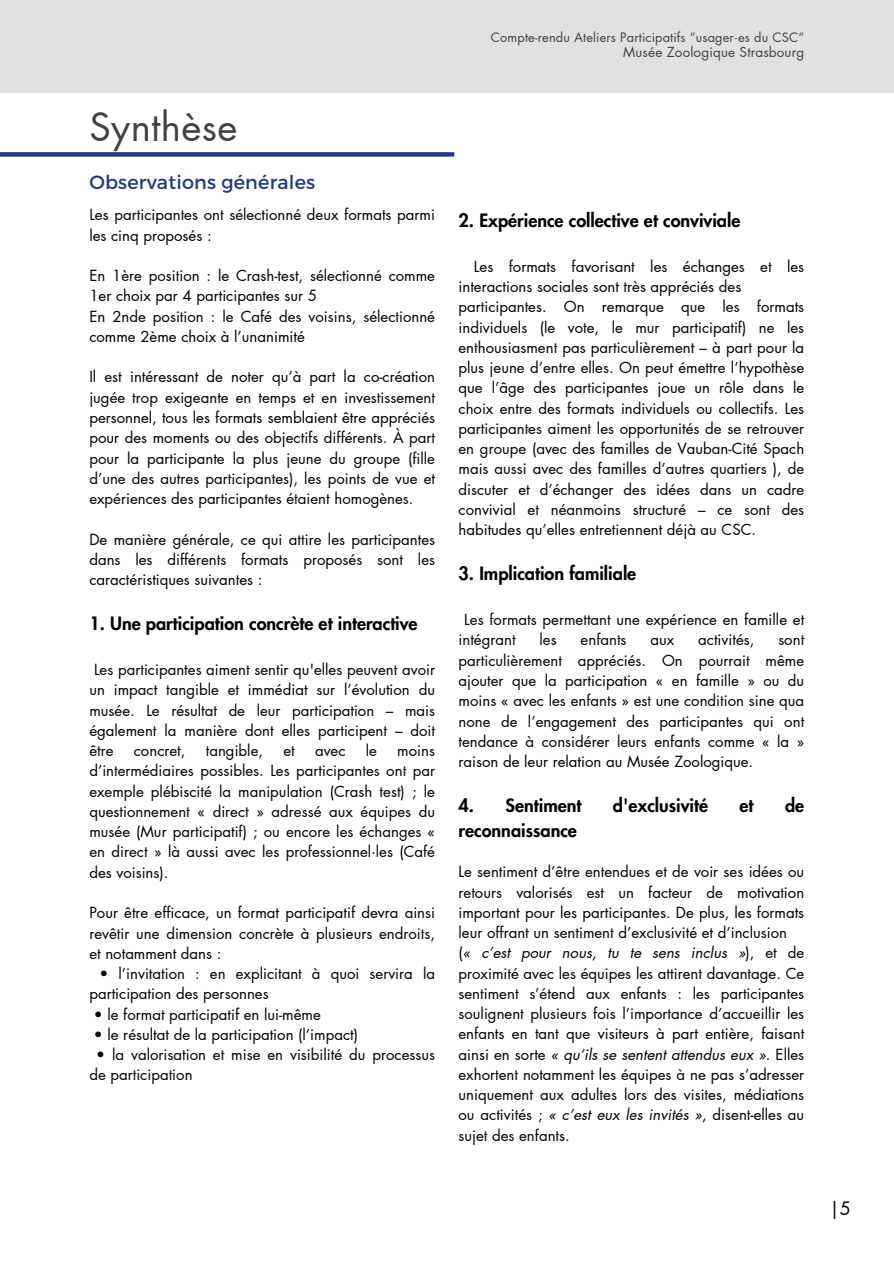
<style>
.page{position:relative;width:894px;height:1264px;background:#fff}
.page>*{position:absolute;margin:0;border:0;box-sizing:border-box;transform-origin:0 0}
.t1{font:38.4px "Futura LT Pro";letter-spacing:.01em;color:#424242}
.t2{font:19.2px "Montserrat";letter-spacing:.01em;color:#233881}
.t3{font:18.15px "Futura LT Pro";color:#000}
.t4{font:800 18px "Futura LT Pro";color:#000}
.t5{font:15px/20.2px "Futura LT Pro";color:#000}
.t6{font:13.5px "Futura LT Pro";letter-spacing:.01em;color:#424242}
.t7{font:12.75px "Futura LT Pro";letter-spacing:.01em;color:#424242}
.s1{font-style:italic}
</style>
<div class="page">
<div style="left:0;top:0;width:893px;height:92px;background:#e1e1e1"></div>
<div style="left:0;top:152px;width:454px;height:5px;background:#233881"></div>
<h4 class="t1" style="left:89px;top:110px;width:149px">Synthèse</h4>
<h2 class="t2" style="left:89px;top:170px;width:227px">Observations générales</h2>
<p class="t5" style="left:89px;top:205px;width:347px">Les participantes ont sélectionné deux formats parmi les cinq proposés :</p>
<h4 class="t5" style="left:89px;top:266px;width:347px">En 1ère position : le Crash-test, sélectionné comme 1er choix par 4 participantes sur 5<br>En 2nde position : le Café des voisins, sélectionné comme 2ème choix à l’unanimité</h4>
<h1 class="t5" style="left:89px;top:367px;width:347px;text-align:justify">Il est intéressant de noter qu’à part la co-création jugée trop exigeante en temps et en investissement personnel, tous les formats semblaient être appréciés pour des moments ou des objectifs différents. À part pour la participante la plus jeune du groupe (fille d’une des autres participantes), les points de vue et expériences des participantes étaient homogènes.</h1>
<p class="t5" style="left:89px;top:529px;width:347px;text-align:justify">De manière générale, ce qui attire les participantes dans les différents formats proposés sont les caractéristiques suivantes :</p>
<h3 class="t4" style="left:89px;top:615px;width:330px">1. Une participation concrète et interactive</h3>
<h4 class="t5" style="left:89px;top:660px;width:347px;text-align:justify;text-indent:5px">Les participantes aiment sentir qu'elles peuvent avoir un impact tangible et immédiat sur l’évolution du musée. Le résultat de leur participation – mais également la manière dont elles participent – doit être</h4>
<h4 class="t5" style="left:134px;top:741px;width:53px">concret,</h4>
<h4 class="t5" style="left:206px;top:741px;width:59px">tangible,</h4>
<h4 class="t5" style="left:283px;top:741px;width:13px">et</h4>
<h4 class="t5" style="left:315px;top:741px;width:32px">avec</h4>
<h4 class="t5" style="left:366px;top:741px;width:13px">le</h4>
<h4 class="t5" style="left:89px;top:741px;width:347px;text-align:justify;text-indent:308px">moins d’intermédiaires possibles. Les participantes ont par exemple plébiscité la manipulation (Crash test) ; le questionnement « direct » adressé aux équipes du musée (Mur participatif) ; ou encore les échanges « en direct » là aussi avec les professionnel·les (Café des voisins).</h4>
<h4 class="t5" style="left:89px;top:903px;width:347px;text-align:justify">Pour être efficace, un format participatif devra ainsi revêtir une dimension concrète à plusieurs endroits, et notamment dans :</h4>
<h4 class="t5" style="left:89px;top:964px;width:347px;text-indent:10px">• l’invitation : en explicitant à quoi servira la participation des personnes</h4>
<h4 class="t5" style="left:94px;top:1004px;width:228px">• le format participatif en lui-même</h4>
<h4 class="t5" style="left:94px;top:1024px;width:265px">• le résultat de la participation (l’impact)</h4>
<h4 class="t5" style="left:89px;top:1045px;width:347px;text-indent:7px">• la valorisation et mise en visibilité du processus de participation</h4>
<h2 class="t7" style="left:491px;top:31px;width:315px">Compte-rendu Ateliers Participatifs ”usager·es du CSC”</h2>
<h4 class="t6" style="left:623px;top:46px;width:182px">Musée Zoologique Strasbourg</h4>
<h4 class="t4" style="left:458px;top:212px;width:283px">2. Expérience collective et conviviale</h4>
<h4 class="t5" style="left:458px;top:257px;width:347px;text-indent:15px">Les formats favorisant les échanges et les interactions sociales sont très appréciés des participantes. On remarque que les formats individuels (le vote, le mur participatif) ne les enthousiasment pas particulièrement – à part pour la plus jeune d’entre elles. On peut émettre l’hypothèse que l’âge des participantes joue un rôle dans le choix entre des formats individuels ou collectifs. Les participantes aiment les opportunités de se retrouver en groupe (avec des familles de Vauban-Cité Spach mais aussi avec des familles d’autres quartiers ), de discuter et d’échanger des idées dans un cadre convivial et néanmoins structuré – ce sont des habitudes qu’elles entretiennent déjà au CSC.</h4>
<h2 class="t4" style="left:458px;top:565px;width:179px">3. Implication familiale</h2>
<h4 class="t5" style="left:458px;top:610px;width:347px;text-indent:6px">Les formats permettant une expérience en famille et intégrant</h4>
<h4 class="t5" style="left:539px;top:630px;width:19px">les</h4>
<h4 class="t5" style="left:580px;top:630px;width:47px">enfants</h4>
<h4 class="t5" style="left:650px;top:630px;width:25px">aux</h4>
<h4 class="t5" style="left:698px;top:630px;width:58px">activités,</h4>
<h4 class="t5" style="left:458px;top:630px;width:347px;text-align:justify;text-indent:320px">sont particulièrement appréciés. On pourrait même ajouter que la participation « en famille » ou du moins « avec les enfants » est une condition sine qua none de l’engagement des participantes qui ont tendance à considérer leurs enfants comme « la » raison de leur relation au Musée Zoologique.</h4>
<h2 class="t4" style="left:458px;top:797px;width:124px">4. Sentiment</h2>
<h2 class="t4" style="left:612px;top:797px;width:97px">d'exclusivité</h2>
<h2 class="t4" style="left:739px;top:797px;width:15px">et</h2>
<h2 class="t4" style="left:784px;top:797px;width:21px">de</h2>
<h2 class="t4" style="left:458px;top:822px;width:120px">reconnaissance</h2>
<h4 class="t5" style="left:458px;top:862px;width:347px">Le sentiment d’être entendues et de voir ses idées ou retours valorisés est un facteur de motivation important pour les participantes. De plus, les formats leur offrant un sentiment d’exclusivité et d’inclusion<br>(<span class="s1">« c’est pour nous, tu te sens inclus »</span>), et de proximité avec les équipes les attirent davantage. Ce sentiment s’étend aux enfants : les participantes soulignent plusieurs fois l’importance d’accueillir les enfants en tant que visiteurs à part entière, faisant ainsi en sorte <span class="s1">« qu’ils se sentent attendus eux »</span>. Elles exhortent notamment les équipes à ne pas s’adresser uniquement aux adultes lors des visites, médiations ou activités ; <span class="s1">« c’est eux les invités »</span>, disent-elles au sujet des enfants.</h4>
<h3 class="t3" style="left:829px;top:1200px;width:23px">|5</h3>
</div>
